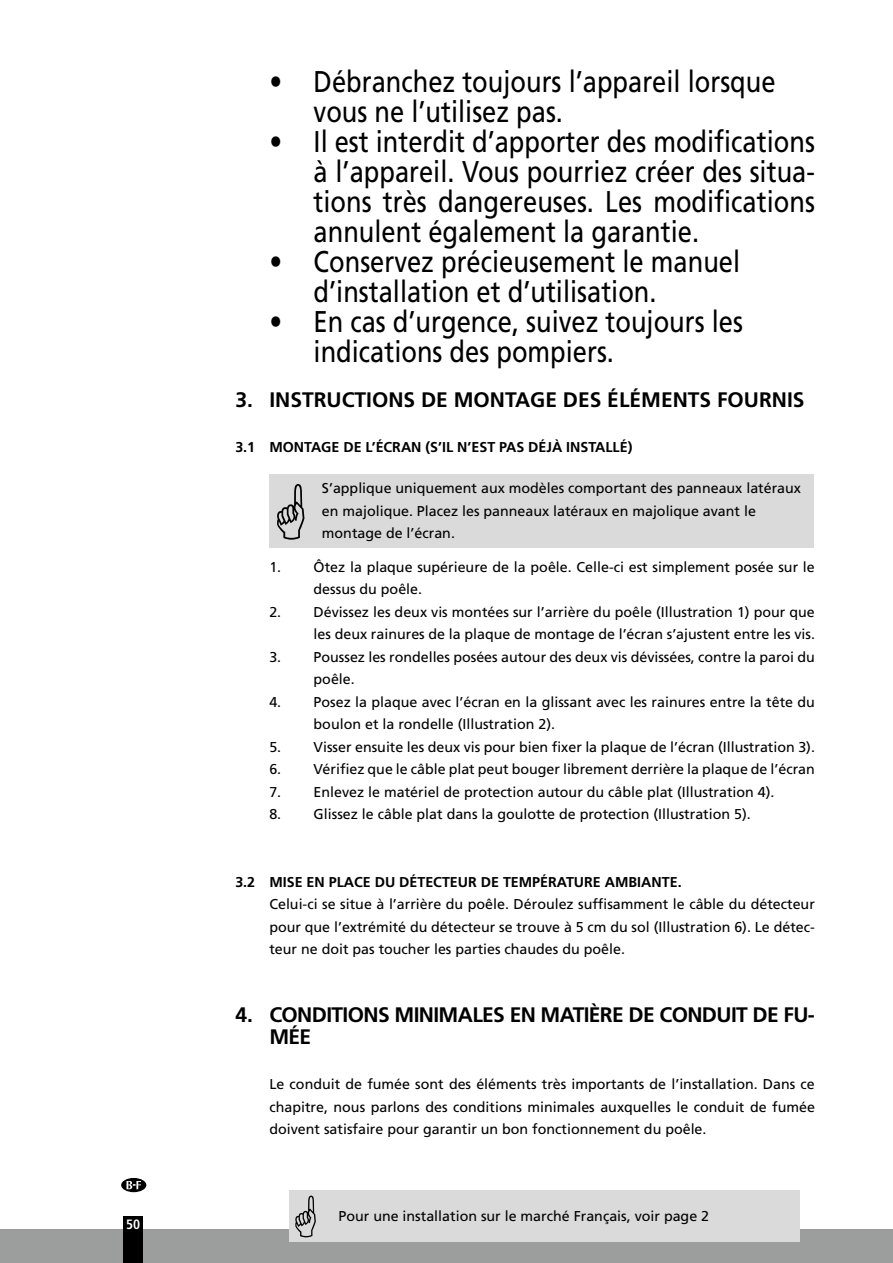
<style>
.page{position:relative;width:893px;height:1263px;background:#fff}
.page>*{position:absolute;margin:0;border:0;box-sizing:border-box;transform-origin:0 0}
.t1{font:30px/30px "Frutiger LT Std";color:#000;scale:.85 1}
.t2{font:700 21px/22.5px "Frutiger LT Std";letter-spacing:-.03em;color:#000}
.t3{font:700 21px "Frutiger LT Std";color:#000}
.t4{font:14.25px/22.5px "Frutiger LT Std";color:#000}
.t5{font:700 14.25px "Frutiger LT Std";color:#000}
.t6{font:700 condensed 13.5px "Frutiger LT Std";color:#fff}
</style>
<div class="page">
<div style="left:0;top:1229px;width:893px;height:34px;background:#9c9d9d"></div>
<div style="left:123px;top:1216px;width:20px;height:47px;background:#000"></div>
<div style="left:269px;top:474px;width:51px;height:73px;background:#dadada"></div>
<div style="left:320px;top:474px;width:494px;height:73px;background:#dadada"></div>
<svg style="left:121px;top:1178px;width:25px;height:14px"></svg>
<div style="left:289px;top:1190px;width:48px;height:51px;background:#dadada"></div>
<div style="left:337px;top:1190px;width:462px;height:51px;background:#dadada"></div>
<p class="t6" style="left:126px;top:1216px;width:16px">50</p>
<h1 class="t1" style="left:314px;top:67px;width:545px;text-indent:-44px">• Débranchez toujours l’appareil lorsque vous ne l’utilisez pas.</h1>
<h1 class="t1" style="left:314px;top:127px;width:591px;text-align:justify;text-indent:-44px">• Il est interdit d’apporter des modifications à l’appareil. Vous pourriez créer des situa&shy;tions très dangereuses. Les modifications annulent également la garantie.</h1>
<h1 class="t1" style="left:314px;top:247px;width:503px;text-indent:-44px">• Conservez précieusement le manuel d’installation et d’utilisation.</h1>
<h1 class="t1" style="left:314px;top:307px;width:507px;text-indent:-44px">• En cas d’urgence, suivez toujours les indications des pompiers.</h1>
<h2 class="t3" style="left:235px;top:387px;width:571px">3. INSTRUCTIONS DE MONTAGE DES ÉLÉMENTS FOURNIS</h2>
<p class="t5" style="left:235px;top:439px;width:399px">3.1 MONTAGE DE L’ÉCRAN (S’IL N’EST PAS DÉJÀ INSTALLÉ)</p>
<p class="t4" style="left:322px;top:477px;width:481px">S’applique uniquement aux modèles comportant des panneaux latéraux en majolique. Placez les panneaux latéraux en majolique avant le montage de l’écran.</p>
<p class="t4" style="left:314px;top:555px;width:503px;text-indent:-44px">1. Ôtez la plaque supérieure de la poêle. Celle-ci est simplement posée sur le dessus du poêle.</p>
<p class="t4" style="left:269px;top:600px;width:547px;text-align:right">2. Dévissez les deux vis montées sur l’arrière du poêle (Illustration 1) pour que les deux rainures de la plaque de montage de l’écran s’ajustent entre les vis.</p>
<p class="t4" style="left:314px;top:645px;width:503px;text-indent:-44px">3. Poussez les rondelles posées autour des deux vis dévissées, contre la paroi du poêle.</p>
<p class="t4" style="left:314px;top:690px;width:503px;text-indent:-44px">4. Posez la plaque avec l’écran en la glissant avec les rainures entre la tête du boulon et la rondelle (Illustration 2).</p>
<p class="t4" style="left:269px;top:735px;width:547px">5. Visser ensuite les deux vis pour bien fixer la plaque de l’écran (Illustration 3).</p>
<p class="t4" style="left:269px;top:758px;width:547px">6. Vérifiez que le câble plat peut bouger librement derrière la plaque de l’écran</p>
<p class="t4" style="left:269px;top:780px;width:507px">7. Enlevez le matériel de protection autour du câble plat (Illustration 4).</p>
<p class="t4" style="left:269px;top:803px;width:483px">8. Glissez le câble plat dans la goulotte de protection (Illustration 5).</p>
<p class="t5" style="left:235px;top:873px;width:448px">3.2 MISE EN PLACE DU DÉTECTEUR DE TEMPÉRATURE AMBIANTE.</p>
<p class="t4" style="left:269px;top:893px;width:547px;text-align:justify">Celui-ci se situe à l’arrière du poêle. Déroulez suffisamment le câble du détecteur pour que l’extrémité du détecteur se trouve à 5 cm du sol (Illustration 6). Le détec&shy;teur ne doit pas toucher les parties chaudes du poêle.</p>
<h2 class="t2" style="left:269px;top:1003px;width:547px;text-indent:-34px">4. CONDITIONS MINIMALES EN MATIÈRE DE CONDUIT DE FU-<br>MÉE</h2>
<p class="t4" style="left:269px;top:1073px;width:547px;text-align:justify">Le conduit de fumée sont des éléments très importants de l’installation. Dans ce chapitre, nous parlons des conditions minimales auxquelles le conduit de fumée doivent satisfaire pour garantir un bon fonctionnement du poêle.</p>
<p class="t4" style="left:338px;top:1205px;width:372px">Pour une installation sur le marché Français, voir page 2</p>
</div>
